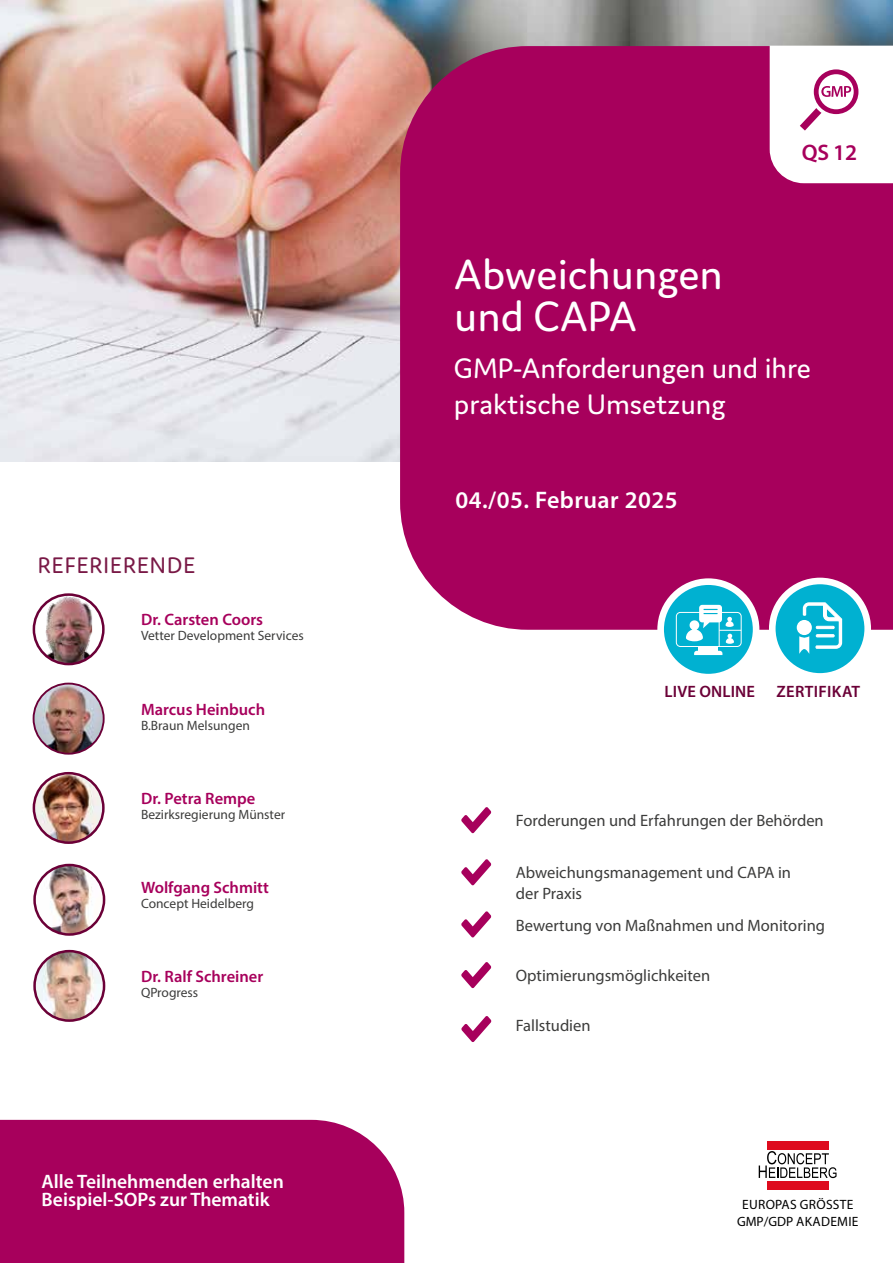
<style>
.page{position:relative;width:893px;height:1263px;background:#fff}
.page>*{position:absolute;margin:0;border:0;box-sizing:border-box;transform-origin:0 0}
.t1{font:45px/42px "Domus";color:#fff}
.t2{font:30px/36px "Domus";color:#fff}
.t3{font:600 24px "Myriad Pro";letter-spacing:.02em;color:#fff}
.t4{font:24px "Domus";letter-spacing:.045em;color:#791946}
.t5{font:600 22.5px "Myriad Pro";color:#a7005c}
.t6{font:600 19.5px/18px "Myriad Pro";color:#fff}
.t7{font:16.5px/21px "Myriad Pro";color:#3c3c3b}
.t8{font:600 16.5px "Myriad Pro";color:#a7005c}
.t9{font:600 16.5px "Myriad Pro";letter-spacing:.01em;color:#6b0037}
.t10{font:13.5px "Myriad Pro";color:#3c3c3b}
.t11{font:13.5px/16.5px "Myriad Pro";letter-spacing:.02em;color:#000;text-align:center}
</style>
<div class="page">
<img style="left:629px;top:0;width:264px;height:46px">
<img style="left:0;top:0;width:629px;height:462px">
<div style="left:400px;top:46px;width:493px;height:584px;background:#a7005c"></div>
<div style="left:772px;top:581px;width:96px;height:95px;background:#00b1d1;border-radius:50%"></div>
<div style="left:769px;top:578px;width:102px;height:102px;border:7px solid #fff;border-radius:50%"></div>
<div style="left:797px;top:620px;width:15px;height:15px;background:#fff;border-radius:50%"></div>
<svg style="left:799px;top:602px;width:44px;height:52px"></svg>
<svg style="left:759px;top:1151px;width:77px;height:27px"></svg>
<div style="left:767px;top:1141px;width:62px;height:8px;background:#de0b1e"></div>
<div style="left:767px;top:1181px;width:62px;height:8px;background:#de0b1e"></div>
<svg style="left:661px;top:582px;width:95px;height:95px;background:#21bbd7"></svg>
<div style="left:657px;top:578px;width:102px;height:102px;border:7px solid #fff;border-radius:50%"></div>
<div style="left:0;top:1120px;width:404px;height:143px;background:#a7005c"></div>
<svg style="left:770px;top:46px;width:123px;height:137px"></svg>
<svg style="left:461px;top:807px;width:30px;height:26px"></svg>
<svg style="left:461px;top:859px;width:30px;height:26px"></svg>
<svg style="left:461px;top:911px;width:30px;height:26px"></svg>
<svg style="left:461px;top:962px;width:30px;height:26px"></svg>
<div style="left:676px;top:612px;width:65px;height:35px;border:1px solid #fff;border-radius:4px"></div>
<hr style="left:719px;top:613px;width:1px;height:33px;background:#fff">
<svg style="left:686px;top:605px;width:55px;height:39px"></svg>
<svg style="left:694px;top:651px;width:28px;height:4px"></svg>
<hr style="left:699px;top:647px;width:19px;height:3px;background:#fff">
<svg style="left:34px;top:595px;width:69px;height:69px"></svg>
<img style="left:45px;top:596px;width:47px;height:68px">
<div style="left:33px;top:593px;width:72px;height:72px;border:3px solid #6b0037;border-radius:50%"></div>
<img style="left:34px;top:684px;width:70px;height:70px;border-radius:35px">
<div style="left:33px;top:683px;width:72px;height:72px;border:2px solid #6b0037;border-radius:50%"></div>
<img style="left:34px;top:773px;width:69px;height:70px;border-radius:35px">
<div style="left:33px;top:772px;width:72px;height:72px;border:3px solid #6b0037;border-radius:50%"></div>
<img style="left:35px;top:865px;width:69px;height:69px;border-radius:35px">
<div style="left:33px;top:864px;width:72px;height:72px;border:3px solid #6b0037;border-radius:50%"></div>
<img style="left:35px;top:951px;width:69px;height:69px;border-radius:35px">
<div style="left:33px;top:950px;width:72px;height:72px;border:3px solid #6b0037;border-radius:50%"></div>
<svg style="left:461px;top:1016px;width:30px;height:26px"></svg>
<h3 class="t4" style="left:38px;top:552px;width:159px">REFERIERENDE</h3>
<p class="t8" style="left:141px;top:609px;width:124px">Dr. Carsten Coors</p>
<p class="t10" style="left:141px;top:627px;width:164px">Vetter Development Services</p>
<p class="t8" style="left:141px;top:698px;width:126px">Marcus Heinbuch</p>
<p class="t10" style="left:141px;top:717px;width:110px">B.Braun Melsungen</p>
<p class="t8" style="left:141px;top:788px;width:116px">Dr. Petra Rempe</p>
<p class="t10" style="left:141px;top:806px;width:146px">Bezirksregierung Münster</p>
<p class="t8" style="left:141px;top:877px;width:129px">Wolfgang Schmitt</p>
<p class="t10" style="left:141px;top:895px;width:114px">Concept Heidelberg</p>
<p class="t8" style="left:141px;top:966px;width:124px">Dr. Ralf Schreiner</p>
<p class="t10" style="left:141px;top:984px;width:59px">QProgress</p>
<p class="t6" style="left:42px;top:1172px;width:244px">Alle Teilnehmenden erhalten<br>Beispiel-SOPs zur Thematik</p>
<h1 class="t1" style="left:454px;top:253px;width:270px">Abweichungen und CAPA</h1>
<h3 class="t5" style="left:802px;top:138px;width:57px">QS 12</h3>
<h2 class="t2" style="left:454px;top:350px;width:359px">GMP-Anforderungen und ihre praktische Umsetzung</h2>
<h3 class="t3" style="left:455px;top:484px;width:224px">04./05. Februar 2025</h3>
<p class="t9" style="left:665px;top:681px;width:92px">LIVE ONLINE</p>
<p class="t9" style="left:777px;top:681px;width:85px">ZERTIFIKAT</p>
<p class="t7" style="left:516px;top:810px;width:309px">Forderungen und Erfahrungen der Behörden</p>
<p class="t7" style="left:516px;top:862px;width:277px">Abweichungsmanagement und CAPA in der Praxis</p>
<p class="t7" style="left:516px;top:914px;width:311px">Bewertung von Maßnahmen und Monitoring</p>
<p class="t7" style="left:516px;top:965px;width:196px">Optimierungsmöglichkeiten</p>
<p class="t7" style="left:516px;top:1015px;width:76px">Fallstudien</p>
<p class="t11" style="left:737px;top:1196px;width:123px">EUROPAS GRÖSSTE<br>GMP/GDP AKADEMIE</p>
</div>
